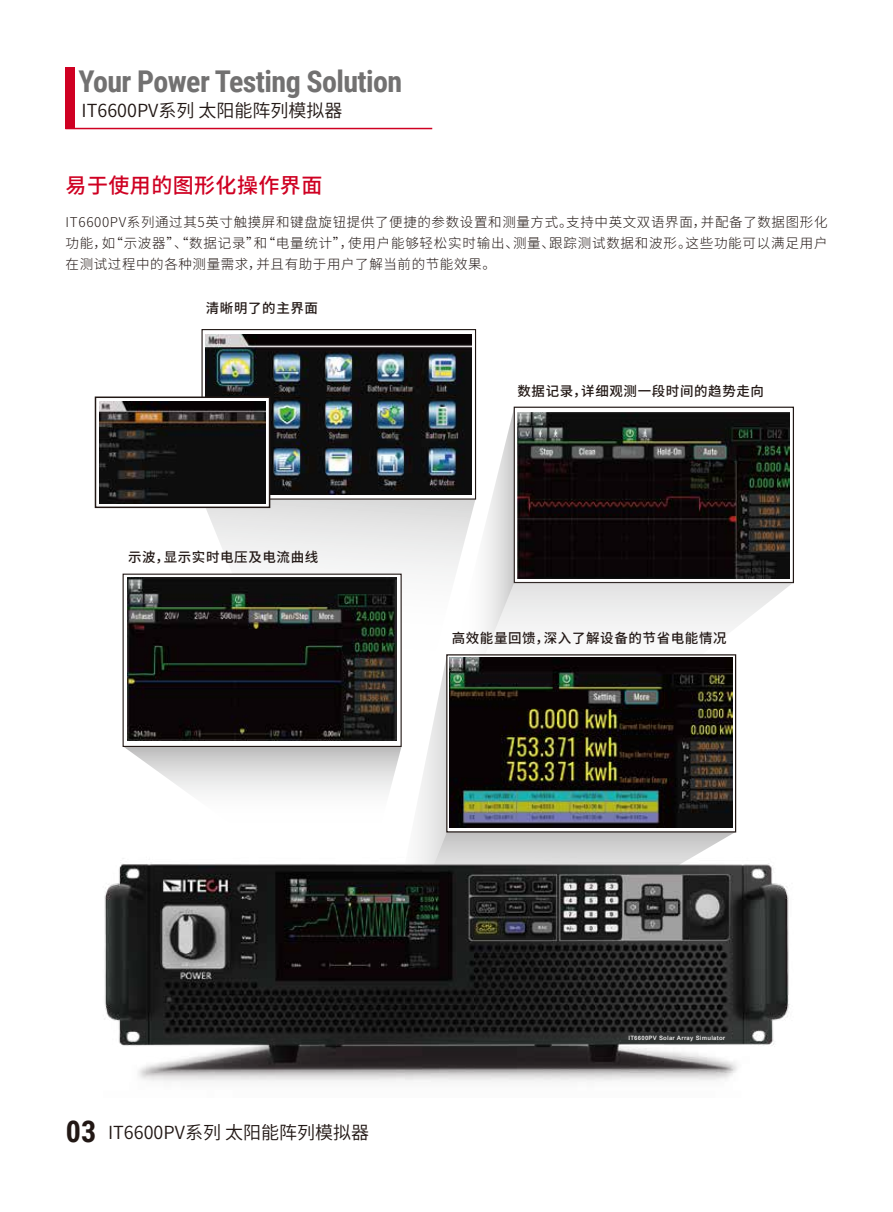
<style>
.page{position:relative;width:893px;height:1212px;background:#fff}
.page>*{position:absolute;margin:0;border:0;box-sizing:border-box;transform-origin:0 0}
.t1{font:700 30px "Roboto Condensed";letter-spacing:-.02em;color:#727171}
.t2{font:500 21px "Source Han Sans CN";letter-spacing:.02em;color:#cf0022}
.t3{font:18px "Source Han Sans CN";color:#221815}
.t4{font:300 13.5px/21px "Source Han Sans CN";letter-spacing:.045em;color:#221815;text-align:justify}
.t5{font:500 13.5px "Source Han Sans CN";letter-spacing:.045em;color:#221815}
.t6{font:700 6px "Arial";letter-spacing:.04em;color:#e2e2e1}
.s1{font-family:"Roboto Condensed";font-weight:700;font-size:30px}
</style>
<div class="page">
<div style="left:65px;top:67px;width:10px;height:62px;background:#cf0022"></div>
<hr style="left:65px;top:128px;width:367px;height:1px;background:#cf0022">
<div style="left:201px;top:329px;width:275px;height:171px;background:#fff;border:1px solid #221815"></div>
<img style="left:206px;top:334px;width:266px;height:73px">
<div style="left:95px;top:396px;width:175px;height:112px;background:#fff;border:2px solid #221815"></div>
<img style="left:99px;top:401px;width:167px;height:103px">
<div style="left:514px;top:407px;width:280px;height:176px;background:linear-gradient(to right,#fff,#fff);border:1px solid #221815"></div>
<svg style="left:514px;top:582px;width:279px;height:171px"></svg>
<img style="left:517px;top:412px;width:272px;height:166px">
<svg style="left:514px;top:832px;width:221px;height:17px;background:#c7c6c6"></svg>
<svg style="left:123px;top:407px;width:391px;height:442px"></svg>
<div style="left:446px;top:654px;width:290px;height:178px;background:#fff;border:1px solid #221815"></div>
<img style="left:449px;top:657px;width:284px;height:171px">
<img style="left:104px;top:849px;width:686px;height:233px">
<div style="left:634px;top:1033px;width:96px;height:7px;background:#343636"></div>
<h1 class="t1" style="left:78px;top:61px;width:325px">Your Power Testing Solution</h1>
<h3 class="t3" style="left:82px;top:100px;width:262px">IT6600PV系列 太阳能阵列模拟器</h3>
<h2 class="t2" style="left:66px;top:174px;width:258px">易于使用的图形化操作界面</h2>
<p class="t4" style="left:66px;top:212px;width:763px">IT6600PV系列通过其5英寸触摸屏和键盘旋钮提供了便捷的参数设置和测量方式。支持中英文双语界面，并配备了数据图形化功能，如“示波器”、“数据记录”和“电量统计”，使用户能够轻松实时输出、测量、跟踪测试数据和波形。这些功能可以满足用户在测试过程中的各种测量需求，并且有助于用户了解当前的节能效果。</p>
<p class="t5" style="left:206px;top:300px;width:114px">清晰明了的主界面</p>
<p class="t5" style="left:128px;top:549px;width:192px">示波，显示实时电压及电流曲线</p>
<p class="t5" style="left:517px;top:384px;width:248px">数据记录，详细观测一段时间的趋势走向</p>
<p class="t5" style="left:452px;top:630px;width:276px">高效能量回馈，深入了解设备的节省电能情况</p>
<h3 class="t3" style="left:66px;top:1122px;width:305px"><span class="s1">03</span> IT6600PV系列 太阳能阵列模拟器</h3>
<p class="t6" style="left:628px;top:1033px;width:98px">IT6600PV Solar Array Simulator</p>
</div>
